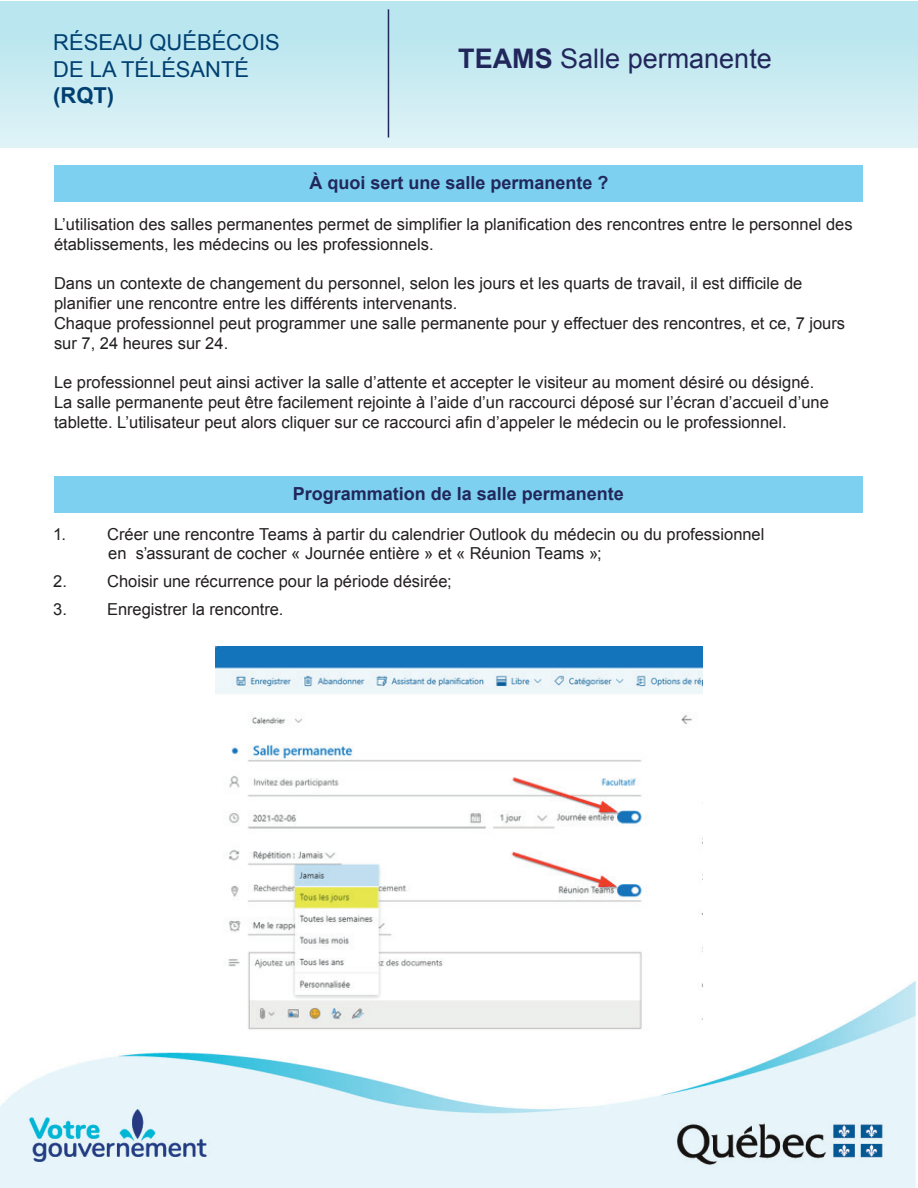
<style>
.page{position:relative;width:918px;height:1188px;background:#fff}
.page>*{position:absolute;margin:0;border:0;box-sizing:border-box;transform-origin:0 0}
.t1{font:27px "Arial";color:#22275b}
.t2{font:21.9px/26.2px "Arial";color:#004071}
.t3{font:700 21.9px "Arial";color:#004071}
.t4{font:700 18px "Arial";color:#22275b}
.t5{font:16.5px/19.8px "Arial";color:#231f20}
.s1{font-weight:700}
</style>
<div class="page">
<div style="left:0;top:1px;width:918px;height:147px;background:linear-gradient(to bottom,#b3e3ed,#def3f7)"></div>
<img style="left:0;top:980px;width:916px;height:208px">
<div style="left:55px;top:165px;width:808px;height:37px;background:#7dd0ef"></div>
<div style="left:54px;top:476px;width:808px;height:37px;background:#7dd0ef"></div>
<hr style="left:388px;top:9px;width:1px;height:129px;background:#22275b">
<img style="left:215px;top:647px;width:488px;height:390px">
<h2 class="t2" style="left:53px;top:30px;width:228px">RÉSEAU QUÉBÉCOIS<br>DE LA TÉLÉSANTÉ</h2>
<h2 class="t3" style="left:53px;top:81px;width:62px">(RQT)</h2>
<h1 class="t1" style="left:458px;top:41px;width:315px"><span class="s1">TEAMS</span> Salle permanente</h1>
<p class="t4" style="left:309px;top:171px;width:301px">À quoi sert une salle permanente ?</p>
<p class="t5" style="left:54px;top:215px;width:800px">L’utilisation des salles permanentes permet de simplifier la planification des rencontres entre le personnel des établissements, les médecins ou les professionnels.</p>
<p class="t5" style="left:54px;top:274px;width:793px">Dans un contexte de changement du personnel, selon les jours et les quarts de travail, il est difficile de planifier une rencontre entre les différents intervenants.<br>Chaque professionnel peut programmer une salle permanente pour y effectuer des rencontres, et ce, 7 jours sur 7, 24 heures sur 24.</p>
<p class="t5" style="left:54px;top:373px;width:776px">Le professionnel peut ainsi activer la salle d’attente et accepter le visiteur au moment désiré ou désigné.<br>La salle permanente peut être facilement rejointe à l’aide d’un raccourci déposé sur l’écran d’accueil d’une tablette. L’utilisateur peut alors cliquer sur ce raccourci afin d’appeler le médecin ou le professionnel.</p>
<p class="t4" style="left:293px;top:482px;width:333px">Programmation de la salle permanente</p>
<p class="t5" style="left:53px;top:524px;width:14px">1.</p>
<p class="t5" style="left:107px;top:525px;width:659px">Créer une rencontre Teams à partir du calendrier Outlook du médecin ou du professionnel en s’assurant de cocher « Journée entière » et « Réunion Teams »;</p>
<p class="t5" style="left:53px;top:571px;width:15px">2.</p>
<p class="t5" style="left:107px;top:571px;width:346px">Choisir une récurrence pour la période désirée;</p>
<p class="t5" style="left:53px;top:599px;width:15px">3.</p>
<p class="t5" style="left:107px;top:599px;width:178px">Enregistrer la rencontre.</p>
</div>
